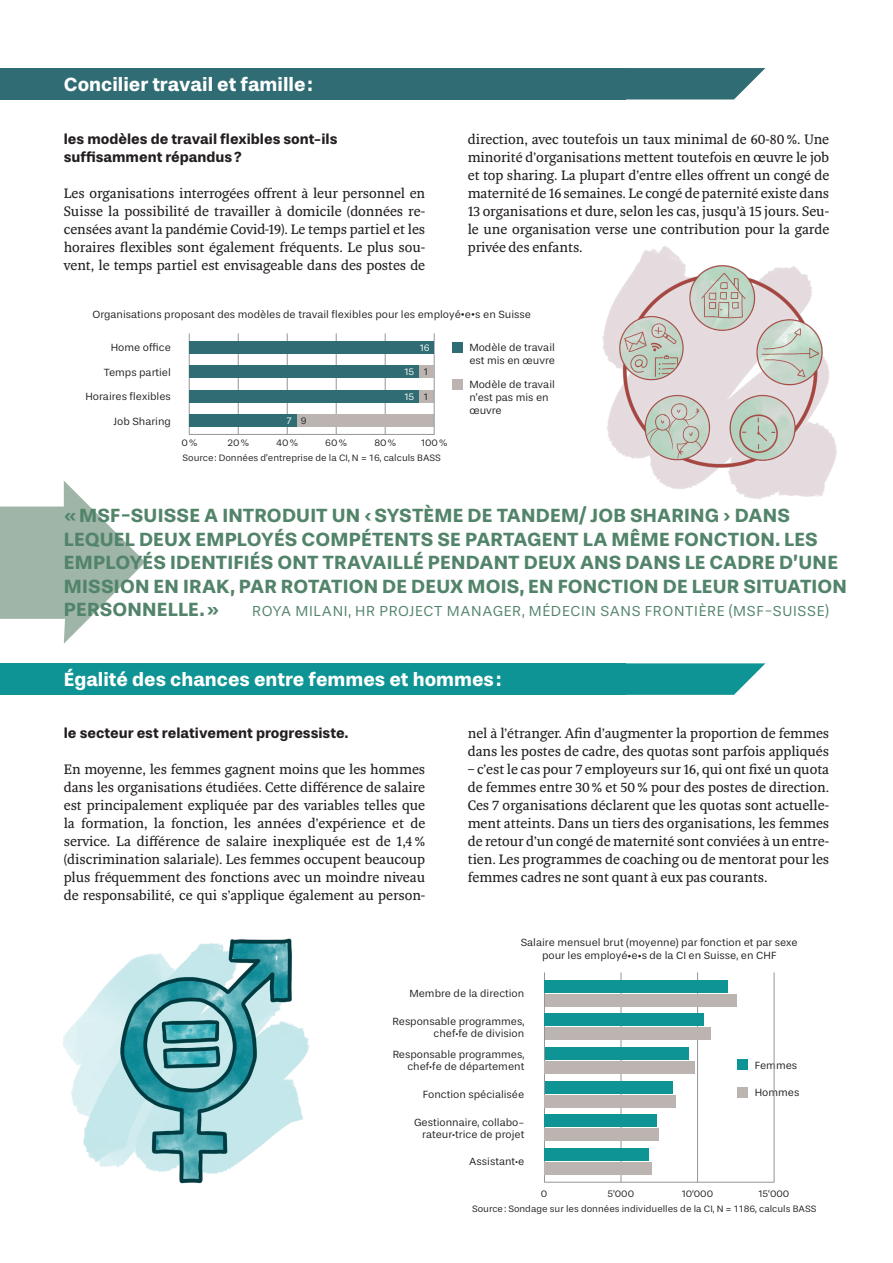
<style>
.page{position:relative;width:893px;height:1263px;background:#fff}
.page>*{position:absolute;margin:0;border:0;box-sizing:border-box;transform-origin:0 0}
.t1{font:700 19.5px/23.4px "Stevie Sans";letter-spacing:.01em;color:#52846a}
.t2{font:700 19.5px "Stevie Sans";color:#fff}
.t3{font:15px "Stevie Sans";letter-spacing:.045em;color:#52846a}
.t4{font:14.7px/18px "Aleksei";color:#231f20;text-align:justify}
.t5{font:700 14.7px/18px "Stevie Sans";color:#231f20}
.t6{font:10.8px/12.8px "Stevie Sans";color:#231f20;text-align:right}
.t7{font:9.75px "Stevie Sans";color:#231f20}
.t8{font:9.75px "Stevie Sans";color:#fff}
.t9{font:9.6px "Stevie Sans";color:#231f20}
.s1{color:#231f20}
</style>
<div class="page">
<svg style="left:0;top:481px;width:145px;height:163px"></svg>
<svg style="left:625px;top:68px;width:140px;height:31px;background:#467b82"></svg>
<div style="left:0;top:68px;width:625px;height:31px;background:#306c73"></div>
<hr style="left:385px;top:333px;width:1px;height:101px;background:#939598">
<hr style="left:287px;top:333px;width:1px;height:101px;background:#939598">
<hr style="left:238px;top:333px;width:1px;height:101px;background:#939598">
<hr style="left:336px;top:333px;width:1px;height:101px;background:#939598">
<div style="left:189px;top:414px;width:245px;height:13px;background:#bbb4b0"></div>
<div style="left:189px;top:390px;width:245px;height:12px;background:#bbb4b0"></div>
<div style="left:452px;top:379px;width:11px;height:10px;background:#bbb4b0"></div>
<div style="left:452px;top:342px;width:11px;height:10px;background:#306c73"></div>
<hr style="left:434px;top:333px;width:1px;height:101px;background:#939598">
<hr style="left:189px;top:434px;width:245px;height:1px;background:#939598">
<hr style="left:189px;top:333px;width:1px;height:101px;background:#939598">
<div style="left:189px;top:414px;width:107px;height:13px;background:#306c73"></div>
<div style="left:189px;top:341px;width:245px;height:12px;background:#306c73"></div>
<div style="left:189px;top:390px;width:230px;height:12px;background:#306c73"></div>
<div style="left:189px;top:365px;width:245px;height:13px;background:#bbb4b0"></div>
<div style="left:189px;top:365px;width:230px;height:13px;background:#306c73"></div>
<img style="left:602px;top:247px;width:235px;height:253px">
<svg style="left:625px;top:663px;width:140px;height:32px;background:#2ba1a1"></svg>
<div style="left:0;top:663px;width:625px;height:32px;background:#0e9494"></div>
<hr style="left:621px;top:972px;width:1px;height:210px;background:#939598">
<hr style="left:697px;top:972px;width:1px;height:210px;background:#939598">
<div style="left:544px;top:994px;width:193px;height:12px;background:#bbb4b0"></div>
<div style="left:544px;top:1027px;width:166px;height:13px;background:#bbb4b0"></div>
<div style="left:544px;top:1047px;width:145px;height:13px;background:#0e9494"></div>
<div style="left:544px;top:1081px;width:129px;height:12px;background:#0e9494"></div>
<div style="left:738px;top:1087px;width:10px;height:10px;background:#bbb4b0"></div>
<div style="left:738px;top:1060px;width:10px;height:10px;background:#0e9494"></div>
<hr style="left:774px;top:972px;width:1px;height:210px;background:#939598">
<hr style="left:544px;top:1182px;width:230px;height:1px;background:#939598">
<hr style="left:544px;top:972px;width:1px;height:210px;background:#939598">
<div style="left:544px;top:1014px;width:160px;height:12px;background:#0e9494"></div>
<div style="left:544px;top:1061px;width:151px;height:12px;background:#bbb4b0"></div>
<div style="left:544px;top:1095px;width:132px;height:12px;background:#bbb4b0"></div>
<div style="left:544px;top:980px;width:184px;height:12px;background:#0e9494"></div>
<div style="left:544px;top:1115px;width:113px;height:12px;background:#0e9494"></div>
<div style="left:544px;top:1128px;width:114px;height:13px;background:#bbb4b0"></div>
<div style="left:544px;top:1148px;width:105px;height:13px;background:#0e9494"></div>
<div style="left:544px;top:1162px;width:108px;height:12px;background:#bbb4b0"></div>
<img style="left:64px;top:938px;width:245px;height:246px">
<hr style="left:892px;top:68px;width:1px;height:31px;background:#f47b4f">
<hr style="left:892px;top:986px;width:1px;height:32px;background:#7d7672">
<h1 class="t2" style="left:64px;top:74px;width:250px">Concilier travail et famille:</h1>
<p class="t5" style="left:64px;top:130px;width:275px">les modèles de travail flexibles sont-ils suffisamment répandus?</p>
<p class="t4" style="left:64px;top:184px;width:363px">Les organisations interrogées offrent à leur personnel en Suisse la possibilité de travailler à domicile (données re&shy;censées avant la pandémie Covid-19). Le temps partiel et les horaires flexibles sont également fréquents. Le plus sou&shy;vent, le temps partiel est envisageable dans des postes de</p>
<p class="t4" style="left:468px;top:130px;width:363px">direction, avec toutefois un taux minimal de 60-80%. Une minorité d’organisations mettent toutefois en œuvre le job et top sharing. La plupart d’entre elles offrent un congé de maternité de 16 semaines. Le congé de paternité existe dans 13 organisations et dure, selon les cas, jusqu’à 15 jours. Seu&shy;le une organisation verse une contribution pour la garde privée des enfants.</p>
<p class="t6" style="left:92px;top:309px;width:440px">Organisations proposant des modèles de travail flexibles pour les employé•e•s en Suisse</p>
<p class="t6" style="left:111px;top:341px;width:62px">Home office</p>
<p class="t6" style="left:469px;top:379px;width:87px;text-align:left">Modèle de travail n’est pas mis en œuvre</p>
<p class="t6" style="left:469px;top:341px;width:87px;text-align:left">Modèle de travail est mis en œuvre</p>
<p class="t8" style="left:419px;top:342px;width:12px">16</p>
<p class="t6" style="left:104px;top:366px;width:69px">Temps partiel</p>
<p class="t6" style="left:85px;top:390px;width:87px">Horaires flexibles</p>
<p class="t6" style="left:114px;top:415px;width:59px">Job Sharing</p>
<p class="t8" style="left:404px;top:367px;width:26px">15 <span class="s1">1</span></p>
<p class="t8" style="left:404px;top:391px;width:12px">15</p>
<p class="t7" style="left:423px;top:391px;width:7px">1</p>
<p class="t7" style="left:301px;top:416px;width:7px">9</p>
<p class="t8" style="left:287px;top:416px;width:6px">7</p>
<p class="t7" style="left:182px;top:438px;width:17px">0%</p>
<p class="t7" style="left:227px;top:438px;width:23px">20%</p>
<p class="t7" style="left:276px;top:438px;width:23px">40%</p>
<p class="t7" style="left:325px;top:438px;width:23px">60%</p>
<p class="t7" style="left:374px;top:438px;width:23px">80%</p>
<p class="t7" style="left:421px;top:438px;width:28px">100%</p>
<p class="t9" style="left:182px;top:453px;width:260px">Source: Données d’entreprise de la CI, N = 16, calculs BASS</p>
<p class="t1" style="left:64px;top:505px;width:785px">«MSF-SUISSE A INTRODUIT UN ‹SYSTÈME DE TANDEM/ JOB SHARING › DANS LEQUEL DEUX EMPLOYÉS COMPÉTENTS SE PARTAGENT LA MÊME FONCTION. LES EMPLOYÉS IDENTIFIÉS ONT TRAVAILLÉ PENDANT DEUX ANS DANS LE CADRE D’UNE MISSION EN IRAK, PAR ROTATION DE DEUX MOIS, EN FONCTION DE LEUR SITUATION PERSONNELLE.»</p>
<p class="t3" style="left:252px;top:603px;width:578px">ROYA MILANI, HR PROJECT MANAGER, MÉDECIN SANS FRONTIÈRE (MSF-SUISSE)</p>
<h1 class="t2" style="left:64px;top:669px;width:439px">Égalité des chances entre femmes et hommes:</h1>
<p class="t5" style="left:64px;top:724px;width:286px">le secteur est relativement progressiste.</p>
<p class="t4" style="left:64px;top:760px;width:363px">En moyenne, les femmes gagnent moins que les hommes dans les organisations étudiées. Cette différence de salaire est principalement expliquée par des variables telles que la formation, la fonction, les années d’expérience et de service. La différence de salaire inexpliquée est de 1,4% (discrimination salariale). Les femmes occupent beaucoup plus fréquemment des fonctions avec un moindre niveau de responsabilité, ce qui s’applique également au person-</p>
<p class="t4" style="left:468px;top:724px;width:363px">nel à l’étranger. Afin d’augmenter la proportion de femmes dans les postes de cadre, des quotas sont parfois appliqués</p>
<p class="t4" style="left:468px;top:760px;width:363px">– c’est le cas pour 7 employeurs sur 16, qui ont fixé un quota de femmes entre 30% et 50% pour des postes de direction.<br>Ces 7 organisations déclarent que les quotas sont actuelle&shy;ment atteints. Dans un tiers des organisations, les femmes de retour d’un congé de maternité sont conviées à un entre&shy;tien. Les programmes de coaching ou de mentorat pour les femmes cadres ne sont quant à eux pas courants.</p>
<p class="t6" style="left:521px;top:936px;width:278px;text-align:center">Salaire mensuel brut (moyenne) par fonction et par sexe pour les employé•e•s de la CI en Suisse, en CHF</p>
<p class="t6" style="left:409px;top:987px;width:116px">Membre de la direction</p>
<p class="t6" style="left:393px;top:1015px;width:133px;line-height:11.9px">Responsable programmes, chef·fe de division</p>
<p class="t6" style="left:393px;top:1049px;width:133px;line-height:11.9px">Responsable programmes, chef·fe de département</p>
<p class="t6" style="left:423px;top:1088px;width:103px">Fonction spécialisée</p>
<p class="t6" style="left:414px;top:1116px;width:112px;line-height:11.9px">Gestionnaire, collabo&shy;rateur·trice de projet</p>
<p class="t6" style="left:469px;top:1156px;width:57px">Assistant·e</p>
<p class="t6" style="left:755px;top:1059px;width:44px">Femmes</p>
<p class="t6" style="left:755px;top:1086px;width:46px">Hommes</p>
<p class="t7" style="left:541px;top:1188px;width:8px">0</p>
<p class="t7" style="left:607px;top:1188px;width:28px">5‘000</p>
<p class="t7" style="left:681px;top:1188px;width:33px">10‘000</p>
<p class="t7" style="left:758px;top:1188px;width:33px">15‘000</p>
<p class="t9" style="left:472px;top:1204px;width:346px">Source: Sondage sur les données individuelles de la CI, N = 1186, calculs BASS</p>
</div>
